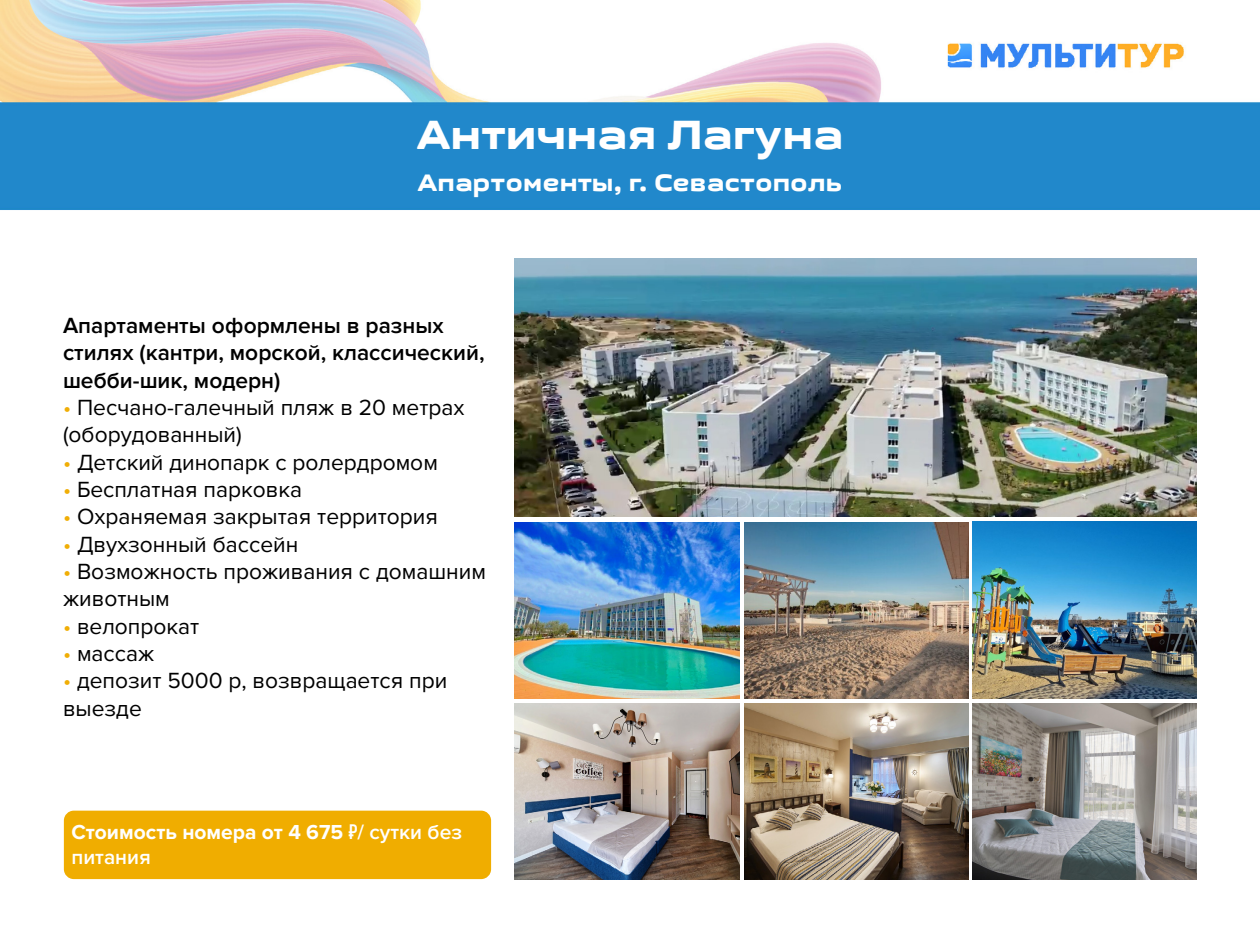
<style>
.page{position:relative;width:1260px;height:943px;background:#fff}
.page>*{position:absolute;margin:0;border:0;box-sizing:border-box;transform-origin:0 0}
.t1{font:42px "Get Vo IP Grotesque";color:#fff}
.t2{font:24.5px "Get Vo IP Grotesque";color:#fff}
.t3{font:22.75px/27.3px "Proxima Nova";color:#000}
.t4{font:600 22.75px/27.3px "Proxima Nova";color:#000}
.t5{font:700 21px/25.2px "Proxima Nova";color:#fff}
.s1{color:#f0ae06}
.s2{font-family:"PT Rouble Sans";font-weight:400}
.s3{font-weight:600}
</style>
<div class="page">
<img style="left:0;top:0;width:1260px;height:880px">
<img style="left:515px;top:258px;width:682px;height:258px">
<img style="left:515px;top:522px;width:224px;height:176px">
<img style="left:515px;top:703px;width:224px;height:177px">
<img style="left:744px;top:522px;width:225px;height:176px">
<img style="left:744px;top:703px;width:224px;height:177px">
<img style="left:973px;top:522px;width:224px;height:176px">
<img style="left:973px;top:703px;width:224px;height:177px">
<div style="left:64px;top:810px;width:427px;height:69px;background:#f0ad00;border-radius:10px"></div>
<h1 class="t1" style="left:416px;top:109px;width:429px">Античная Лагуна</h1>
<p class="t2" style="left:418px;top:168px;width:426px">Апартоменты, г. Севастополь</p>
<p class="t4" style="left:63px;top:312px;width:423px">Апартаменты оформлены в разных стилях (кантри, морской, классический, шебби-шик, модерн)</p>
<p class="t3" style="left:63px;top:394px;width:403px"><span class="s1">•</span> Песчано-галечный пляж в 20 метрах (оборудованный)</p>
<p class="t3" style="left:63px;top:449px;width:376px"><span class="s1">•</span> Детский динопарк с ролердромом</p>
<p class="t3" style="left:63px;top:476px;width:241px"><span class="s1">•</span> Бесплатная парковка</p>
<p class="t3" style="left:63px;top:503px;width:376px"><span class="s1">•</span> Охраняемая закрытая территория</p>
<p class="t3" style="left:63px;top:530px;width:237px"><span class="s1">•</span> Двухзонный бассейн</p>
<p class="t3" style="left:63px;top:558px;width:424px"><span class="s1">•</span> Возможность проживания с домашним животным</p>
<p class="t3" style="left:63px;top:612px;width:138px"><span class="s1">•</span> велопрокат</p>
<p class="t3" style="left:63px;top:640px;width:93px"><span class="s1">•</span> массаж</p>
<p class="t3" style="left:63px;top:667px;width:386px"><span class="s1">•</span> депозит 5000 р, возвращается при выезде</p>
<p class="t5" style="left:71px;top:819px;width:392px">Стоимость номера от 4 675 <span class="s2">т</span><span class="s3">/ сутки без питания</span></p>
</div>
